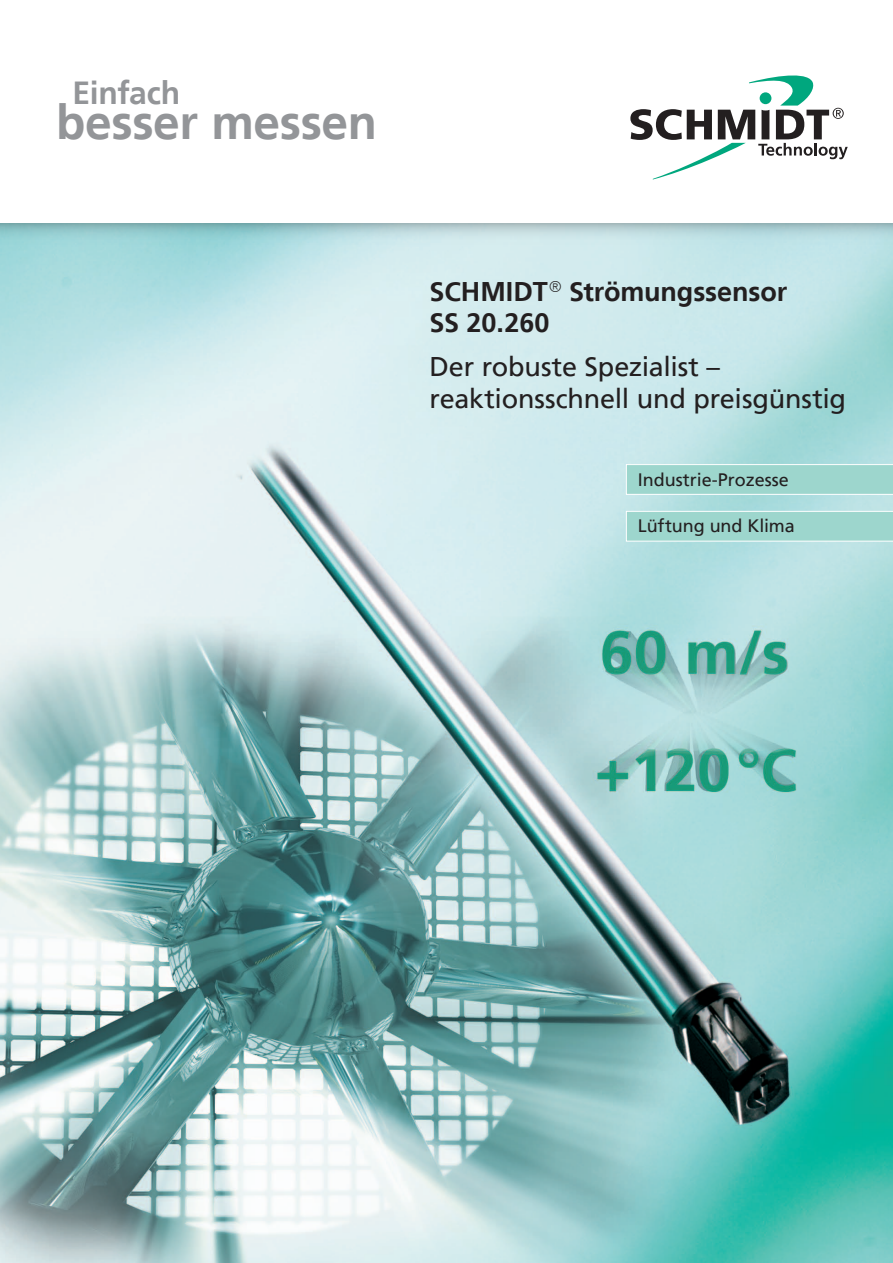
<style>
.page{position:relative;width:893px;height:1263px;background:#fff}
.page>*{position:absolute;margin:0;border:0;box-sizing:border-box;transform-origin:0 0}
.t1{font:700 47.85px "Frutiger LT";letter-spacing:-.01em;color:#939598}
.t2{font:700 31.95px "Frutiger LT";letter-spacing:-.01em;color:#939598}
.t3{font:27px/31.5px "Frutiger LT";letter-spacing:-.01em;color:#231f20}
.t4{font:700 27px/31.5px "Frutiger LT";letter-spacing:-.005em;color:#231f20}
.t5{font:18px "Frutiger LT";color:#231f20}
</style>
<div class="page">
<img style="left:0;top:244px;width:893px;height:1019px">
<svg style="left:630px;top:75px;width:218px;height:104px"></svg>
<svg style="left:626px;top:464px;width:267px;height:31px;background:#a3d8d0"></svg>
<svg style="left:626px;top:511px;width:267px;height:30px;background:#a1d7cf"></svg>
<svg style="left:0;top:223px;width:893px;height:21px;background:#acd2d6"></svg>
<p class="t2" style="left:73px;top:74px;width:109px">Einfach</p>
<h1 class="t1" style="left:56px;top:95px;width:323px">besser messen</h1>
<p class="t4" style="left:429px;top:276px;width:359px">SCHMIDT<sup>®</sup> Strömungssensor<br>SS 20.260</p>
<p class="t3" style="left:429px;top:351px;width:418px">Der robuste Spezialist – reaktionsschnell und preisgünstig</p>
<p class="t5" style="left:638px;top:469px;width:153px">Industrie-Prozesse</p>
<p class="t5" style="left:638px;top:515px;width:158px">Lüftung und Klima</p>
</div>
